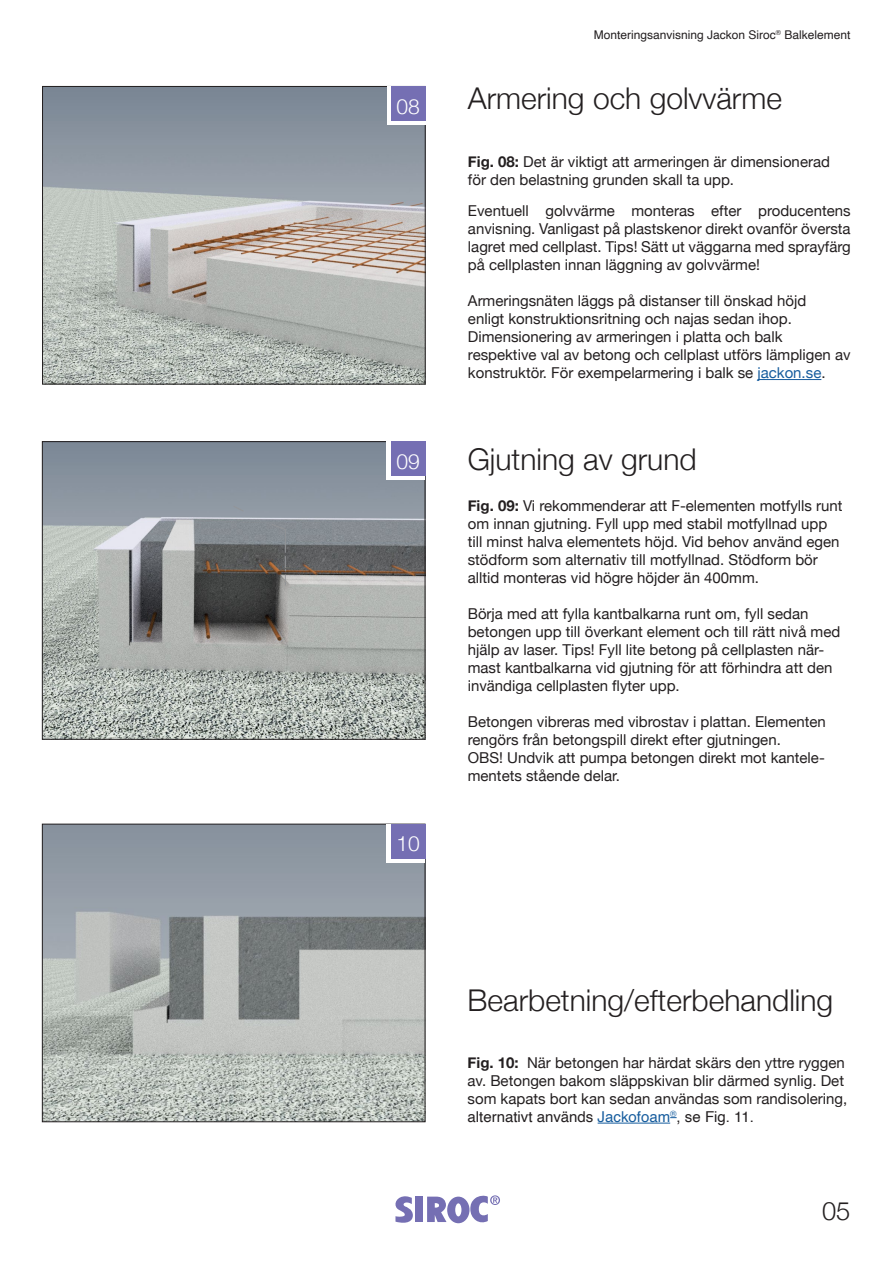
<style>
.page{position:relative;width:893px;height:1263px;background:#fff}
.page>*{position:absolute;margin:0;border:0;box-sizing:border-box;transform-origin:0 0}
.t1{font:300 30px "Helvetica Neue";color:#231f20}
.t2{font:300 25.5px "Helvetica Neue";color:#231f20}
.t3{font:300 21px "Helvetica Neue";color:#fff}
.Brød{font:15px/18px "Helvetica Neue";color:#231f20}
.t4{font:12px "Helvetica";color:#231f20}
.s1{font-weight:700}
.s2{color:#175d9e}
.s3{font-family:"Helvetica"}
.s4{font-family:"Helvetica";color:#175d9e}
</style>
<div class="page">
<hr style="left:757px;top:379px;width:64px;height:1px;background:#175d9e">
<img style="left:44px;top:88px;width:379px;height:294px">
<div style="left:42px;top:86px;width:383px;height:298px;border:1px solid #231f20"></div>
<div style="left:387px;top:86px;width:38px;height:39px;background:#fff"></div>
<div style="left:391px;top:86px;width:34px;height:34px;background:#756fb3"></div>
<img style="left:44px;top:443px;width:379px;height:294px">
<div style="left:42px;top:441px;width:383px;height:298px;border:1px solid #231f20"></div>
<div style="left:387px;top:442px;width:38px;height:38px;background:#fff"></div>
<div style="left:391px;top:442px;width:34px;height:34px;background:#756fb3"></div>
<svg style="left:272px;top:524px;width:14px;height:61px"></svg>
<svg style="left:234px;top:506px;width:10px;height:5px"></svg>
<hr style="left:598px;top:1123px;width:72px;height:1px;background:#175d9e">
<img style="left:44px;top:826px;width:379px;height:294px">
<div style="left:42px;top:824px;width:383px;height:298px;border:1px solid #231f20"></div>
<svg style="left:387px;top:824px;width:38px;height:38px"></svg>
<div style="left:391px;top:824px;width:34px;height:34px;background:#756fb3"></div>
<svg style="left:395px;top:1196px;width:18px;height:27px"></svg>
<div style="left:415px;top:1196px;width:8px;height:26px;background:#756fb3"></div>
<svg style="left:427px;top:1195px;width:70px;height:28px"></svg>
<p class="t4" style="left:594px;top:25px;width:258px">Monteringsanvisning Jackon Siroc<sup>®</sup> Balkelement</p>
<p class="t3" style="left:397px;top:89px;width:25px">08</p>
<p class="t1" style="left:468px;top:74px;width:316px">Armering och golvvärme</p>
<p class="Brød" style="left:468px;top:153px;width:364px"><span class="s1">Fig. 08:</span> Det är viktigt att armeringen är dimensionerad för den belastning grunden skall ta upp.</p>
<p class="Brød" style="left:468px;top:203px;width:384px">Eventuell golvvärme monteras efter producentens anvisning. Vanligast på plastskenor direkt ovanför översta</p>
<p class="Brød" style="left:468px;top:239px;width:384px">lagret med cellplast. Tips! Sätt ut väggarna med sprayfärg på cellplasten innan läggning av golvvärme!</p>
<p class="Brød" style="left:468px;top:293px;width:384px">Armeringsnäten läggs på distanser till önskad höjd<br>enligt konstruktionsritning och najas sedan ihop.<br>Dimensionering av armeringen i platta och balk respektive val av betong och cellplast utförs lämpligen av konstruktör. För exempelarmering i balk se <span class="s2">jackon.se</span>.</p>
<p class="t3" style="left:396px;top:444px;width:25px">09</p>
<p class="t1" style="left:468px;top:436px;width:230px">Gjutning av grund</p>
<p class="t3" style="left:396px;top:827px;width:25px">10</p>
<p class="Brød" style="left:468px;top:497px;width:376px"><span class="s1">Fig. 09:</span> Vi rekommenderar att F-elementen motfylls runt om innan gjutning. Fyll upp med stabil motfyllnad upp till minst halva elementets höjd. Vid behov använd egen stödform som alternativ till motfyllnad. Stödform bör alltid monteras vid högre höjder än 400mm.</p>
<p class="Brød" style="left:468px;top:605px;width:374px">Börja med att fylla kantbalkarna runt om, fyll sedan betongen upp till överkant element och till rätt nivå med hjälp av laser. Tips! Fyll lite betong på cellplasten när&shy;mast kantbalkarna vid gjutning för att förhindra att den invändiga cellplasten flyter upp.</p>
<p class="Brød" style="left:468px;top:713px;width:360px">Betongen vibreras med vibrostav i plattan. Elementen rengörs från betongspill direkt efter gjutningen.</p>
<p class="Brød" style="left:468px;top:749px;width:359px">OBS! Undvik att pumpa betongen direkt mot kantele&shy;mentets stående delar.</p>
<p class="t1" style="left:468px;top:976px;width:367px">Bearbetning/efterbehandling</p>
<p class="Brød" style="left:468px;top:1054px;width:381px"><span class="s1">Fig. 10:</span> När betongen har härdat skärs den yttre ryggen av. Betongen bakom släppskivan blir därmed synlig. Det som kapats bort kan sedan användas som randisolering, <span class="s3">alternativt används</span> <span class="s4">Jackofoam</span><sup>®</sup><span class="s3">, se Fig. 11.</span></p>
<h2 class="t2" style="left:822px;top:1190px;width:30px">05</h2>
</div>
